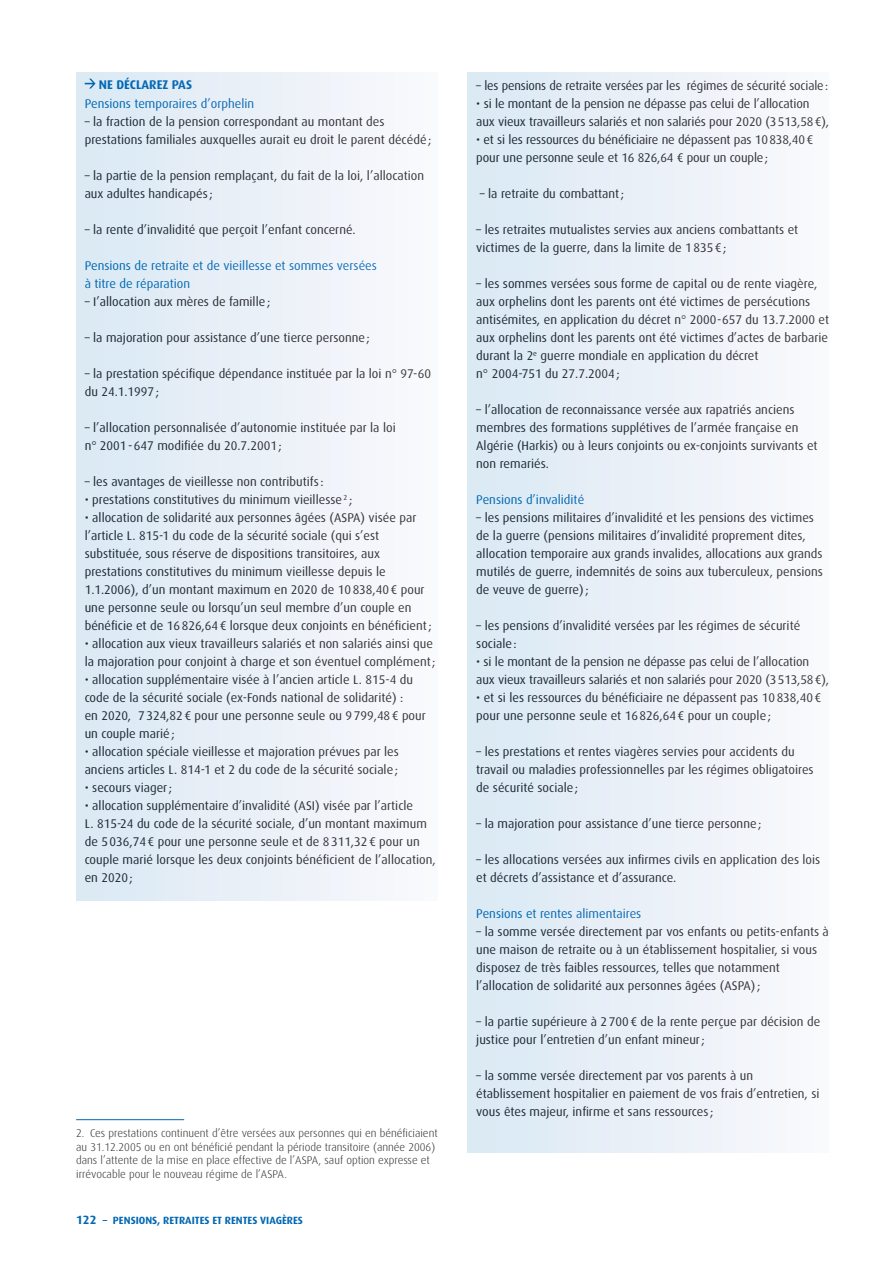
<style>
.page{position:relative;width:893px;height:1263px;background:#fff}
.page>*{position:absolute;margin:0;border:0;box-sizing:border-box;transform-origin:0 0}
.blu_box_cdt_saut{font:12.6px/18px "Dax";color:#231f20}
.blue_box_cdt{font:12.6px/18px "Dax";color:#231f20}
.blue_box_cdt-2{font:12.6px/18px "Dax";color:#0168b3}
.blue_box_cdt-3{font:12.6px "Dax Bold Caps";color:#0168b3}
.note_bdp{font:300 11.25px/13.5px "Dax";color:#231f20}
.titre_3{font:700 10.5px "Dax";color:#0168b3}
.s1{font-size:12px}
</style>
<div class="page">
<div style="left:76px;top:72px;width:362px;height:828px;background:linear-gradient(to right,#dae8f4,#faf9fc)"></div>
<hr style="left:76px;top:1119px;width:108px;height:1px;background:#0168b3">
<div style="left:468px;top:72px;width:361px;height:1080px;background:linear-gradient(to right,#dae9f4,#faf9fc)"></div>
<p class="blue_box_cdt-3" style="left:99px;top:77px;width:95px">NE DÉCLAREZ PAS</p>
<p class="blue_box_cdt-2" style="left:85px;top:95px;width:171px">Pensions temporaires d’orphelin</p>
<p class="blu_box_cdt_saut" style="left:85px;top:113px;width:348px">– la fraction de la pension correspondant au montant des prestations familiales auxquelles aurait eu droit le parent décédé;</p>
<p class="blu_box_cdt_saut" style="left:85px;top:167px;width:341px">– la partie de la pension remplaçant, du fait de la loi, l’allocation aux adultes handicapés ;</p>
<p class="blu_box_cdt_saut" style="left:85px;top:221px;width:273px">– la rente d’invalidité que perçoit l’enfant concerné.</p>
<p class="blue_box_cdt-2" style="left:85px;top:257px;width:294px">Pensions de retraite et de vieillesse et sommes versées à titre de réparation</p>
<p class="blu_box_cdt_saut" style="left:85px;top:293px;width:187px">– I’allocation aux mères de famille;</p>
<p class="blu_box_cdt_saut" style="left:85px;top:329px;width:287px">– la majoration pour assistance d’une tierce personne;</p>
<p class="blu_box_cdt_saut" style="left:85px;top:365px;width:348px">– la prestation spécifique dépendance instituée par la loi n° 97-60 du 24.1.1997;</p>
<p class="blu_box_cdt_saut" style="left:85px;top:419px;width:312px">– l’allocation personnalisée d’autonomie instituée par la loi n° 2001-647 modifiée du 20.7.2001;</p>
<p class="blue_box_cdt" style="left:85px;top:473px;width:240px">– les avantages de vieillesse non contributifs :</p>
<p class="blue_box_cdt" style="left:85px;top:491px;width:269px">• prestations constitutives du minimum vieillesse <sup>2</sup> ;</p>
<p class="blue_box_cdt" style="left:85px;top:509px;width:349px">• allocation de solidarité aux personnes âgées (ASPA) visée par l’article L. 815-1 du code de la sécurité sociale (qui s’est substituée, sous réserve de dispositions transitoires, aux prestations constitutives du minimum vieillesse depuis le 1.1.2006), d’un montant maximum en 2020 de 10838,40€ pour une personne seule ou lorsqu’un seul membre d’un couple en bénéficie et de 16826,64€ lorsque deux conjoints en bénéficient;</p>
<p class="blue_box_cdt" style="left:85px;top:635px;width:352px">• allocation aux vieux travailleurs salariés et non salariés ainsi que la majoration pour conjoint à charge et son éventuel complément;</p>
<p class="blue_box_cdt" style="left:85px;top:671px;width:330px">• allocation supplémentaire visée à l’ancien article L. 815-4 du code de la sécurité sociale (ex-Fonds national de solidarité) :</p>
<p class="blue_box_cdt" style="left:85px;top:707px;width:343px">en 2020, 7324,82€ pour une personne seule ou 9799,48€ pour un couple marié;</p>
<p class="blue_box_cdt" style="left:85px;top:743px;width:316px">• allocation spéciale vieillesse et majoration prévues par les anciens articles L. 814-1 et 2 du code de la sécurité sociale;</p>
<p class="blue_box_cdt" style="left:85px;top:779px;width:89px">• secours viager;</p>
<p class="blue_box_cdt" style="left:85px;top:797px;width:352px">• allocation supplémentaire d’invalidité (ASI) visée par l’article<br>L. 815-24 du code de la sécurité sociale, d’un montant maximum de 5036,74€ pour une personne seule et de 8311,32€ pour un couple marié lorsque les deux conjoints bénéficient de l’allocation, en 2020;</p>
<p class="note_bdp" style="left:76px;top:1127px;width:363px">2. Ces prestations continuent d’être versées aux personnes qui en bénéficiaient au 31.12.2005 ou en ont bénéficié pendant la période transitoire (année 2006) dans l’attente de la mise en place effective de l’ASPA, sauf option expresse et irrévocable pour le nouveau régime de l’ASPA.</p>
<p class="titre_3" style="left:76px;top:1214px;width:228px"><span class="s1">122</span> – PENSIONS, RETRAITES ET RENTES VIAGÈRES</p>
<p class="blue_box_cdt" style="left:476px;top:77px;width:353px">– les pensions de retraite versées par les régimes de sécurité sociale:</p>
<p class="blue_box_cdt" style="left:476px;top:95px;width:354px">• si le montant de la pension ne dépasse pas celui de l’allocation aux vieux travailleurs salariés et non salariés pour 2020 (3513,58€),</p>
<p class="blu_box_cdt_saut" style="left:476px;top:131px;width:338px">• et si les ressources du bénéficiaire ne dépassent pas 10838,40€ pour une personne seule et 16 826,64 € pour un couple;</p>
<p class="blue_box_cdt" style="left:480px;top:185px;width:146px">– la retraite du combattant;</p>
<p class="blu_box_cdt_saut" style="left:476px;top:221px;width:323px">– les retraites mutualistes servies aux anciens combattants et victimes de la guerre, dans la limite de 1835€;</p>
<p class="blu_box_cdt_saut" style="left:476px;top:275px;width:354px">– les sommes versées sous forme de capital ou de rente viagère, aux orphelins dont les parents ont été victimes de persécutions antisémites, en application du décret n° 2000-657 du 13.7.2000 et aux orphelins dont les parents ont été victimes d’actes de barbarie durant la 2<sup>e</sup> guerre mondiale en application du décret<br>n° 2004-751 du 27.7.2004;</p>
<p class="blu_box_cdt_saut" style="left:476px;top:401px;width:343px">– l’allocation de reconnaissance versée aux rapatriés anciens membres des formations supplétives de l’armée française en Algérie (Harkis) ou à leurs conjoints ou ex-conjoints survivants et non remariés.</p>
<p class="blue_box_cdt-2" style="left:476px;top:491px;width:109px">Pensions d’invalidité</p>
<p class="blu_box_cdt_saut" style="left:476px;top:509px;width:348px">– les pensions militaires d’invalidité et les pensions des victimes de la guerre (pensions militaires d’invalidité proprement dites, allocation temporaire aux grands invalides, allocations aux grands mutilés de guerre, indemnités de soins aux tuberculeux, pensions de veuve de guerre);</p>
<p class="blue_box_cdt" style="left:476px;top:617px;width:326px">– les pensions d’invalidité versées par les régimes de sécurité sociale:</p>
<p class="blue_box_cdt" style="left:476px;top:653px;width:354px">• si le montant de la pension ne dépasse pas celui de l’allocation aux vieux travailleurs salariés et non salariés pour 2020 (3513,58€),</p>
<p class="blu_box_cdt_saut" style="left:476px;top:689px;width:347px">• et si les ressources du bénéficiaire ne dépassent pas 10838,40€ pour une personne seule et 16826,64€ pour un couple;</p>
<p class="blue_box_cdt" style="left:476px;top:743px;width:339px">– les prestations et rentes viagères servies pour accidents du travail ou maladies professionnelles par les régimes obligatoires de sécurité sociale;</p>
<p class="blu_box_cdt_saut" style="left:476px;top:815px;width:287px">– la majoration pour assistance d’une tierce personne;</p>
<p class="blue_box_cdt" style="left:476px;top:851px;width:346px">– les allocations versées aux infirmes civils en application des lois et décrets d’assistance et d’assurance.</p>
<p class="blue_box_cdt-2" style="left:476px;top:905px;width:167px">Pensions et rentes alimentaires</p>
<p class="blu_box_cdt_saut" style="left:476px;top:923px;width:354px">– la somme versée directement par vos enfants ou petits-enfants à une maison de retraite ou à un établissement hospitalier, si vous disposez de très faibles ressources, telles que notamment l’allocation de solidarité aux personnes âgées (ASPA);</p>
<p class="blu_box_cdt_saut" style="left:476px;top:1013px;width:345px">– la partie supérieure à 2700€ de la rente perçue par décision de justice pour l’entretien d’un enfant mineur;</p>
<p class="blu_box_cdt_saut" style="left:476px;top:1067px;width:345px">– la somme versée directement par vos parents à un établissement hospitalier en paiement de vos frais d’entretien, si vous êtes majeur, infirme et sans ressources ;</p>
</div>
